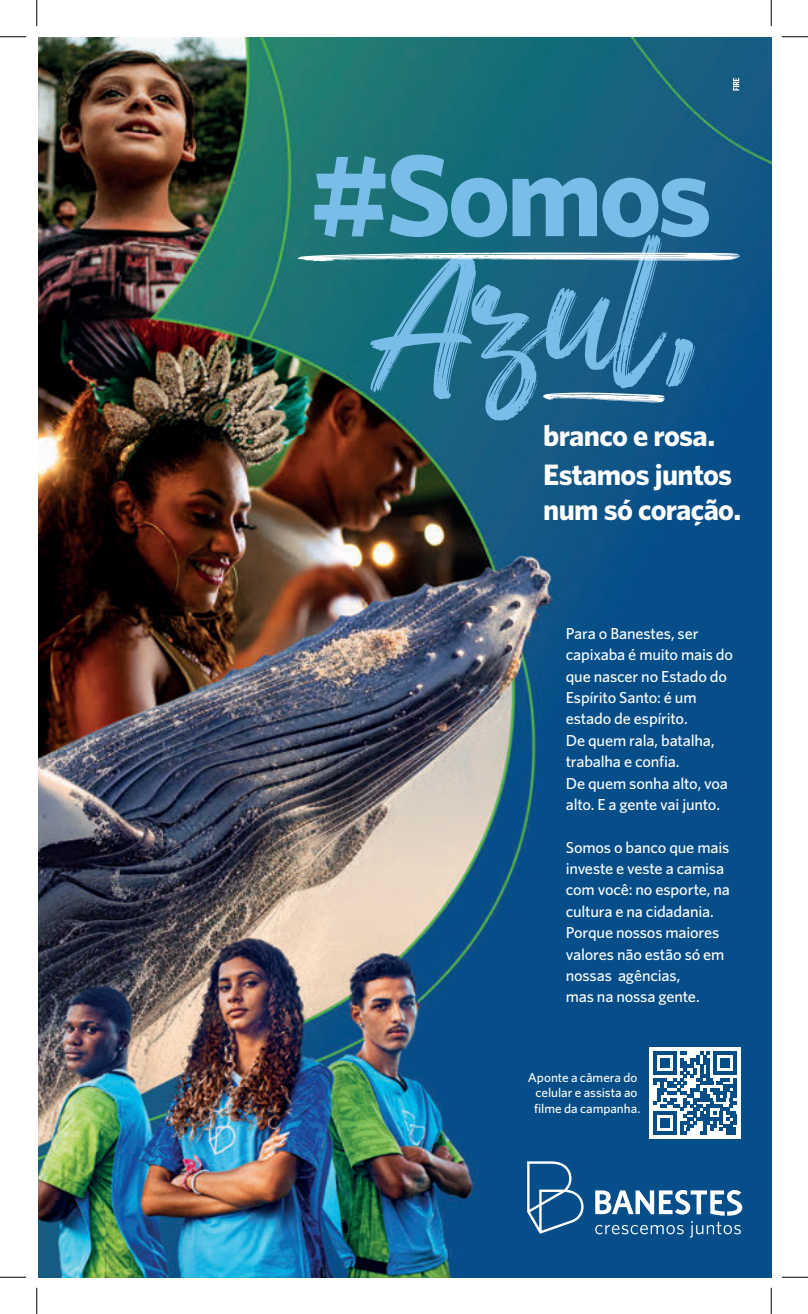
<style>
.page{position:relative;width:808px;height:1314px;background:#fff}
.page>*{position:absolute;margin:0;border:0;box-sizing:border-box;transform-origin:0 0}
.t1{font:184.62px "Midnight";color:#79bde9}
.t2{font:153.3px "Midnight";color:#79bde9}
.t3{font:700 116.73px "Whitney HTF";letter-spacing:-.035em;color:#79bde9}
.t4{font:700 29.57px/39px "Whitney HTF";letter-spacing:-.02em;color:#fff}
.t5{font:500 15.92px/21.3px "Whitney HTF";letter-spacing:-.01em;color:#fff}
.t6{font:500 12.95px/15.6px "Whitney HTF";color:#fff;text-align:center}
.s1{font-size:143.5px}
</style>
<div class="page">
<img style="left:38px;top:38px;width:733px;height:1239px">
<svg style="left:297px;top:253px;width:443px;height:8px"></svg>
<svg style="left:543px;top:392px;width:122px;height:10px"></svg>
<svg style="left:527px;top:1161px;width:56px;height:72px;background:#336e9e"></svg>
<svg style="left:595px;top:1190px;width:147px;height:25px"></svg>
<svg style="left:595px;top:1225px;width:88px;height:9px"></svg>
<svg style="left:689px;top:1221px;width:52px;height:16px"></svg>
<svg style="left:733px;top:78px;width:6px;height:13px"></svg>
<div style="left:649px;top:1047px;width:91px;height:91px;background:#fff"></div>
<svg style="left:653px;top:1051px;width:83px;height:83px"></svg>
<hr style="left:653px;top:1131px;width:24px;height:3px;background:#044e88">
<div style="left:660px;top:1117px;width:10px;height:10px;background:#044e88"></div>
<svg style="left:0;top:36px;width:26px;height:1px"></svg>
<svg style="left:781px;top:36px;width:27px;height:1px"></svg>
<svg style="left:0;top:1277px;width:26px;height:1px"></svg>
<svg style="left:781px;top:1277px;width:27px;height:1px"></svg>
<svg style="left:36px;top:0;width:1px;height:26px"></svg>
<svg style="left:36px;top:1287px;width:1px;height:27px"></svg>
<svg style="left:771px;top:0;width:1px;height:26px"></svg>
<svg style="left:771px;top:1287px;width:1px;height:27px"></svg>
<p class="t3" style="left:310px;top:125px;width:404px">#Somos</p>
<p class="t1" style="left:371px;top:177px;width:296px;rotate:3deg"><span class="s1">A</span>zul</p>
<p class="t2" style="left:658px;top:192px;width:47px">,</p>
<p class="t4" style="left:543px;top:416px;width:191px">branco e rosa.<br>Estamos juntos</p>
<p class="t4" style="left:543px;top:490px;width:200px">num só coração.</p>
<p class="t5" style="left:566px;top:622px;width:169px">Para o Banestes, ser capixaba é muito mais do que nascer no Estado do<br>Espírito Santo: é um estado de espírito.<br>De quem rala, batalha, trabalha e confia.<br>De quem sonha alto, voa alto. E a gente vai junto.</p>
<p class="t5" style="left:566px;top:836px;width:166px">Somos o banco que mais investe e veste a camisa com você: no esporte, na cultura e na cidadania.<br>Porque nossos maiores valores não estão só em nossas agências,<br>mas na nossa gente.</p>
<p class="t6" style="left:528px;top:1069px;width:114px">Aponte a câmera do celular e assista ao filme da campanha.</p>
</div>
